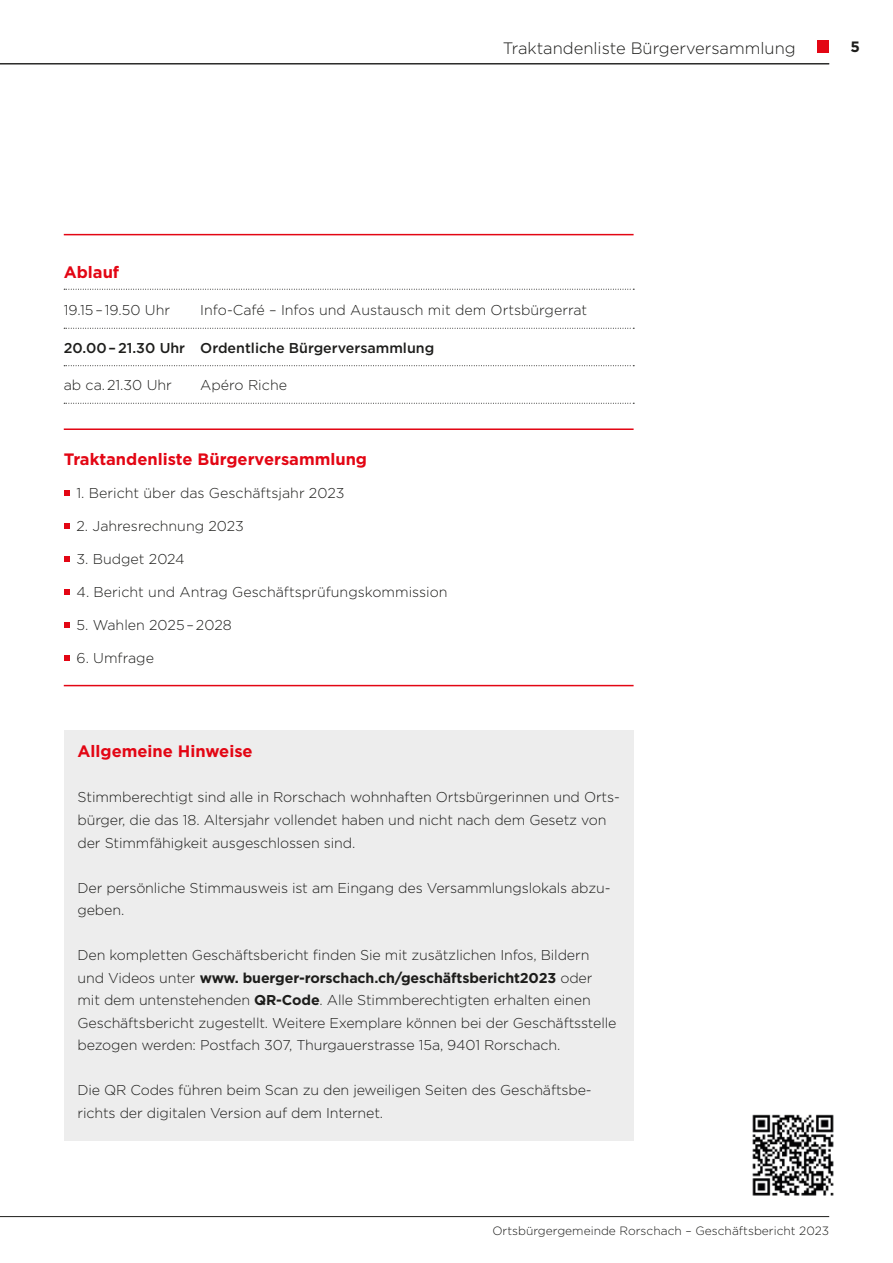
<style>
.page{position:relative;width:893px;height:1263px;background:#fff}
.page>*{position:absolute;margin:0;border:0;box-sizing:border-box;transform-origin:0 0}
.t1{font:700 16.5px "Gotham";color:#e30614}
.t2{font:300 16.5px "Gotham";color:#1d1d1b}
.t3{font:700 15px "Gotham";color:#1d1d1b}
.t4{font:300 14.25px/22.5px "Gotham";letter-spacing:-.01em;color:#1d1d1b}
.t5{font:500 14.25px "Gotham";color:#1d1d1b}
.t6{font:300 12px "Gotham";color:#1d1d1b}
.s1{font-weight:700}
</style>
<div class="page">
<div style="left:818px;top:41px;width:11px;height:12px;background:#e30614"></div>
<hr style="left:0;top:1216px;width:829px;height:1px;background:#1d1d1b">
<hr style="left:0;top:63px;width:829px;height:1px;background:#1d1d1b">
<div style="left:818px;top:40px;width:11px;height:12px;background:#e30614"></div>
<div style="left:64px;top:730px;width:570px;height:410px;background:#ededed"></div>
<svg style="left:64px;top:289px;width:570px;height:1px"></svg>
<svg style="left:64px;top:328px;width:570px;height:1px"></svg>
<svg style="left:64px;top:365px;width:570px;height:1px"></svg>
<svg style="left:64px;top:403px;width:570px;height:1px"></svg>
<svg style="left:64px;top:490px;width:5px;height:6px"></svg>
<svg style="left:64px;top:523px;width:5px;height:6px"></svg>
<svg style="left:64px;top:556px;width:5px;height:6px"></svg>
<svg style="left:64px;top:589px;width:5px;height:6px"></svg>
<svg style="left:64px;top:622px;width:5px;height:6px"></svg>
<svg style="left:64px;top:655px;width:5px;height:6px"></svg>
<hr style="left:64px;top:234px;width:570px;height:1px;background:#e30614">
<hr style="left:64px;top:428px;width:570px;height:2px;background:#e30614">
<hr style="left:64px;top:685px;width:570px;height:1px;background:#e30614">
<img style="left:752px;top:1114px;width:82px;height:82px">
<p class="t2" style="left:503px;top:37px;width:294px">Traktandenliste Bürgerversammlung</p>
<p class="t3" style="left:850px;top:37px;width:11px">5</p>
<p class="t1" style="left:64px;top:261px;width:57px">Ablauf</p>
<p class="t4" style="left:64px;top:298px;width:108px">19.15 – 19.50 Uhr</p>
<p class="t4" style="left:200px;top:298px;width:388px">Info-Café – Infos und Austausch mit dem Ortsbürgerrat</p>
<p class="t5" style="left:64px;top:338px;width:372px">20.00 – 21.30 Uhr Ordentliche Bürgerversammlung</p>
<p class="t4" style="left:64px;top:373px;width:110px">ab ca. 21.30 Uhr</p>
<p class="t4" style="left:200px;top:373px;width:88px">Apéro Riche</p>
<p class="t1" style="left:64px;top:448px;width:305px">Traktandenliste Bürgerversammlung</p>
<p class="t4" style="left:77px;top:481px;width:269px">1. Bericht über das Geschäftsjahr 2023</p>
<p class="t4" style="left:77px;top:514px;width:169px">2. Jahresrechnung 2023</p>
<p class="t4" style="left:77px;top:547px;width:110px">3. Budget 2024</p>
<p class="t4" style="left:77px;top:580px;width:373px">4. Bericht und Antrag Geschäftsprüfungskommission</p>
<p class="t4" style="left:77px;top:613px;width:157px">5. Wahlen 2025 – 2028</p>
<p class="t4" style="left:77px;top:646px;width:79px">6. Umfrage</p>
<p class="t1" style="left:78px;top:741px;width:177px">Allgemeine Hinweise</p>
<p class="t4" style="left:78px;top:786px;width:544px">Stimmberechtigt sind alle in Rorschach wohnhaften Ortsbürgerinnen und Orts&shy;bürger, die das 18. Altersjahr vollendet haben und nicht nach dem Gesetz von der Stimmfähigkeit ausgeschlossen sind.</p>
<p class="t4" style="left:78px;top:876px;width:534px">Der persönliche Stimmausweis ist am Eingang des Versammlungslokals abzu&shy;geben.</p>
<p class="t4" style="left:78px;top:943px;width:540px">Den kompletten Geschäftsbericht finden Sie mit zusätzlichen Infos, Bildern und Videos unter <span class="s1">www. buerger-rorschach.ch/geschäftsbericht2023</span> oder mit dem untenstehenden <span class="s1">QR-Code</span>. Alle Stimmberechtigten erhalten einen Geschäftsbericht zugestellt. Weitere Exemplare können bei der Geschäftsstelle bezogen werden: Postfach 307, Thurgauerstrasse 15a, 9401 Rorschach.</p>
<p class="t4" style="left:78px;top:1078px;width:516px">Die QR Codes führen beim Scan zu den jeweiligen Seiten des Geschäftsbe&shy;richts der digitalen Version auf dem Internet.</p>
<p class="t6" style="left:492px;top:1223px;width:338px">Ortsbürgergemeinde Rorschach – Geschäftsbericht 2023</p>
</div>
